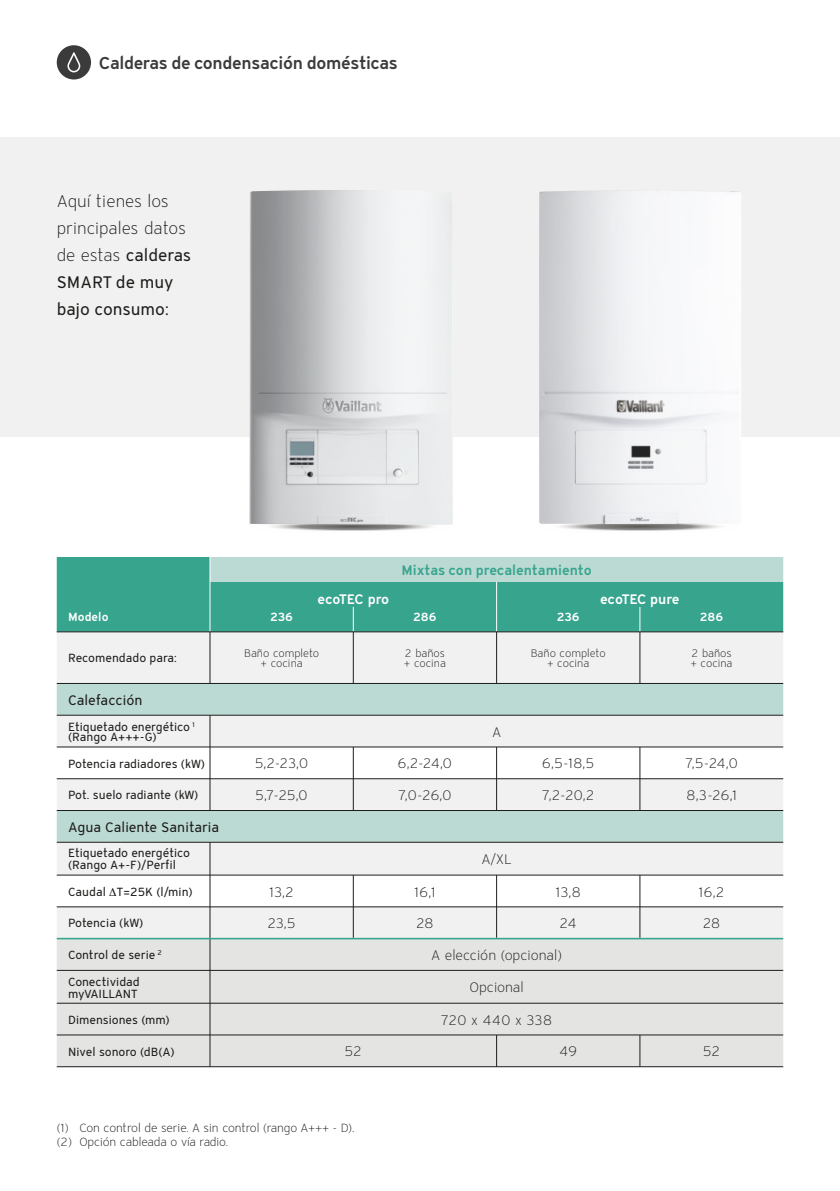
<style>
.page{position:relative;width:840px;height:1191px;background:#fff}
.page>*{position:absolute;margin:0;border:0;box-sizing:border-box;transform-origin:0 0}
.t1{font:600 17.4px "Vaillant 14";letter-spacing:-.02em;color:#3c3b3b}
.t2{font:300 17px/27px "Vaillant 14";letter-spacing:-.005em;color:#1d1d1b}
.t3{font:300 14px "Vaillant 14";letter-spacing:-.01em;color:#1d1d1b}
.t4{font:14px "Vaillant 14";color:#1d1d1b}
.t5{font:600 14px "Vaillant 14";letter-spacing:-.005em;color:#37a48e}
.t6{font:600 14px "Vaillant 14";letter-spacing:-.015em;color:#fff}
.t7{font:12px/12px "Vaillant 14";letter-spacing:-.005em;color:#1d1d1b}
.t8{font:300 12px/14px "Vaillant 14";letter-spacing:-.01em;color:#1d1d1b}
.t9{font:600 12px "Vaillant 14";color:#fff}
.t10{font:300 11px/10px "Vaillant 14";color:#1d1d1b;text-align:center}
.s1{font-weight:400}
</style>
<div class="page">
<div style="left:0;top:137px;width:839px;height:299px;background:#f1f1f1"></div>
<svg style="left:241px;top:518px;width:220px;height:16px"></svg>
<svg style="left:529px;top:518px;width:219px;height:16px"></svg>
<img style="left:539px;top:190px;width:202px;height:334px">
<svg style="left:57px;top:45px;width:34px;height:34px"></svg>
<img style="left:249px;top:190px;width:204px;height:334px">
<svg style="left:57px;top:557px;width:725px;height:74px;background:#5ab2a0"></svg>
<svg style="left:57px;top:632px;width:725px;height:305px;fill:#f1f1f1"></svg>
<svg style="left:57px;top:747px;width:725px;height:159px"></svg>
<div style="left:57px;top:939px;width:725px;height:127px;background:#e4e4e3"></div>
<svg style="left:209px;top:557px;width:1px;height:74px"></svg>
<svg style="left:353px;top:607px;width:1px;height:24px"></svg>
<svg style="left:496px;top:582px;width:1px;height:49px"></svg>
<svg style="left:639px;top:607px;width:1px;height:24px"></svg>
<hr style="left:209px;top:632px;width:1px;height:51px;background:#1d1d1b">
<hr style="left:353px;top:632px;width:1px;height:51px;background:#1d1d1b">
<hr style="left:496px;top:632px;width:1px;height:51px;background:#1d1d1b">
<hr style="left:639px;top:632px;width:1px;height:51px;background:#1d1d1b">
<hr style="left:209px;top:715px;width:1px;height:95px;background:#1d1d1b">
<hr style="left:353px;top:747px;width:1px;height:63px;background:#1d1d1b">
<hr style="left:496px;top:747px;width:1px;height:63px;background:#1d1d1b">
<hr style="left:639px;top:747px;width:1px;height:63px;background:#1d1d1b">
<hr style="left:209px;top:842px;width:1px;height:224px;background:#1d1d1b">
<hr style="left:353px;top:875px;width:1px;height:62px;background:#1d1d1b">
<hr style="left:496px;top:875px;width:1px;height:62px;background:#1d1d1b">
<hr style="left:639px;top:875px;width:1px;height:62px;background:#1d1d1b">
<hr style="left:496px;top:1035px;width:1px;height:31px;background:#1d1d1b">
<hr style="left:639px;top:1035px;width:1px;height:31px;background:#1d1d1b">
<hr style="left:57px;top:937px;width:725px;height:2px;background:#37a48e">
<hr style="left:57px;top:631px;width:725px;height:1px;background:#1d1d1b">
<hr style="left:57px;top:683px;width:725px;height:1px;background:#1d1d1b">
<hr style="left:57px;top:715px;width:725px;height:1px;background:#1d1d1b">
<hr style="left:57px;top:746px;width:725px;height:1px;background:#1d1d1b">
<hr style="left:57px;top:778px;width:725px;height:1px;background:#1d1d1b">
<hr style="left:57px;top:810px;width:725px;height:1px;background:#1d1d1b">
<hr style="left:57px;top:842px;width:725px;height:1px;background:#1d1d1b">
<hr style="left:57px;top:874px;width:725px;height:1px;background:#1d1d1b">
<hr style="left:57px;top:906px;width:725px;height:1px;background:#1d1d1b">
<hr style="left:57px;top:970px;width:725px;height:1px;background:#1d1d1b">
<hr style="left:57px;top:1002px;width:725px;height:1px;background:#1d1d1b">
<hr style="left:57px;top:1034px;width:725px;height:1px;background:#1d1d1b">
<hr style="left:57px;top:1066px;width:725px;height:1px;background:#1d1d1b">
<svg style="left:109px;top:887px;width:7px;height:8px"></svg>
<h1 class="t1" style="left:99px;top:55px;width:300px">Calderas de condensación domésticas</h1>
<h2 class="t2" style="left:57px;top:189px;width:136px">Aquí tienes los principales datos de estas <span class="s1">calderas<br>SMART de muy bajo consumo:</span></h2>
<p class="t5" style="left:401px;top:564px;width:192px">Mixtas con precalentamiento</p>
<p class="t6" style="left:317px;top:593px;width:73px">ecoTEC pro</p>
<p class="t6" style="left:599px;top:593px;width:81px">ecoTEC pure</p>
<p class="t9" style="left:68px;top:611px;width:42px">Modelo</p>
<p class="t9" style="left:270px;top:611px;width:24px">236</p>
<p class="t9" style="left:413px;top:611px;width:25px">286</p>
<p class="t9" style="left:556px;top:611px;width:24px">236</p>
<p class="t9" style="left:699px;top:611px;width:25px">286</p>
<p class="t7" style="left:68px;top:653px;width:110px">Recomendado para:</p>
<p class="t10" style="left:244px;top:649px;width:76px">Baño completo + cocina</p>
<p class="t10" style="left:404px;top:649px;width:43px;text-align:left">2 baños + cocina</p>
<p class="t10" style="left:530px;top:649px;width:76px">Baño completo + cocina</p>
<p class="t10" style="left:690px;top:649px;width:43px;text-align:left">2 baños + cocina</p>
<p class="t4" style="left:68px;top:694px;width:76px">Calefacción</p>
<p class="t7" style="left:68px;top:722px;width:128px;line-height:10px">Etiquetado energético <sup>1 </sup>(Rango A+++-G)</p>
<p class="t3" style="left:491px;top:725px;width:11px">A</p>
<p class="t7" style="left:68px;top:758px;width:138px">Potencia radiadores (kW)</p>
<p class="t3" style="left:254px;top:757px;width:55px">5,2-23,0</p>
<p class="t3" style="left:397px;top:757px;width:56px">6,2-24,0</p>
<p class="t3" style="left:541px;top:757px;width:54px">6,5-18,5</p>
<p class="t3" style="left:684px;top:757px;width:54px">7,5-24,0</p>
<p class="t7" style="left:68px;top:790px;width:132px">Pot. suelo radiante (kW)</p>
<p class="t3" style="left:255px;top:789px;width:54px">5,7-25,0</p>
<p class="t3" style="left:398px;top:789px;width:55px">7,0-26,0</p>
<p class="t3" style="left:541px;top:789px;width:54px">7,2-20,2</p>
<p class="t3" style="left:685px;top:789px;width:52px">8,3-26,1</p>
<p class="t4" style="left:68px;top:821px;width:153px">Agua Caliente Sanitaria</p>
<p class="t7" style="left:68px;top:848px;width:123px">Etiquetado energético (Rango A+-F)/Perfil</p>
<p class="t3" style="left:481px;top:853px;width:32px">A/XL</p>
<p class="t7" style="left:68px;top:886px;width:126px">Caudal T=25K (l/min)</p>
<p class="t3" style="left:269px;top:885px;width:26px">13,2</p>
<p class="t3" style="left:414px;top:885px;width:23px">16,1</p>
<p class="t3" style="left:555px;top:885px;width:27px">13,8</p>
<p class="t3" style="left:698px;top:885px;width:28px">16,2</p>
<p class="t7" style="left:68px;top:918px;width:77px">Potencia (kW)</p>
<p class="t3" style="left:267px;top:917px;width:30px">23,5</p>
<p class="t3" style="left:416px;top:917px;width:19px">28</p>
<p class="t3" style="left:559px;top:917px;width:19px">24</p>
<p class="t3" style="left:702px;top:917px;width:19px">28</p>
<p class="t7" style="left:68px;top:950px;width:95px">Control de serie <sup>2</sup></p>
<p class="t3" style="left:431px;top:949px;width:132px">A elección (opcional)</p>
<p class="t7" style="left:68px;top:976px;width:73px">Conectividad myVAILLANT</p>
<p class="t3" style="left:469px;top:981px;width:56px">Opcional</p>
<p class="t7" style="left:68px;top:1014px;width:103px">Dimensiones (mm)</p>
<p class="t3" style="left:440px;top:1013px;width:113px">720 x 440 x 338</p>
<p class="t7" style="left:68px;top:1046px;width:108px">Nivel sonoro (dB(A)</p>
<p class="t3" style="left:344px;top:1045px;width:19px">52</p>
<p class="t3" style="left:559px;top:1045px;width:20px">49</p>
<p class="t3" style="left:702px;top:1045px;width:19px">52</p>
<p class="t8" style="left:57px;top:1121px;width:299px">(1) Con control de serie. A sin control (rango A+++ - D). (2) Opción cableada o vía radio.</p>
</div>
